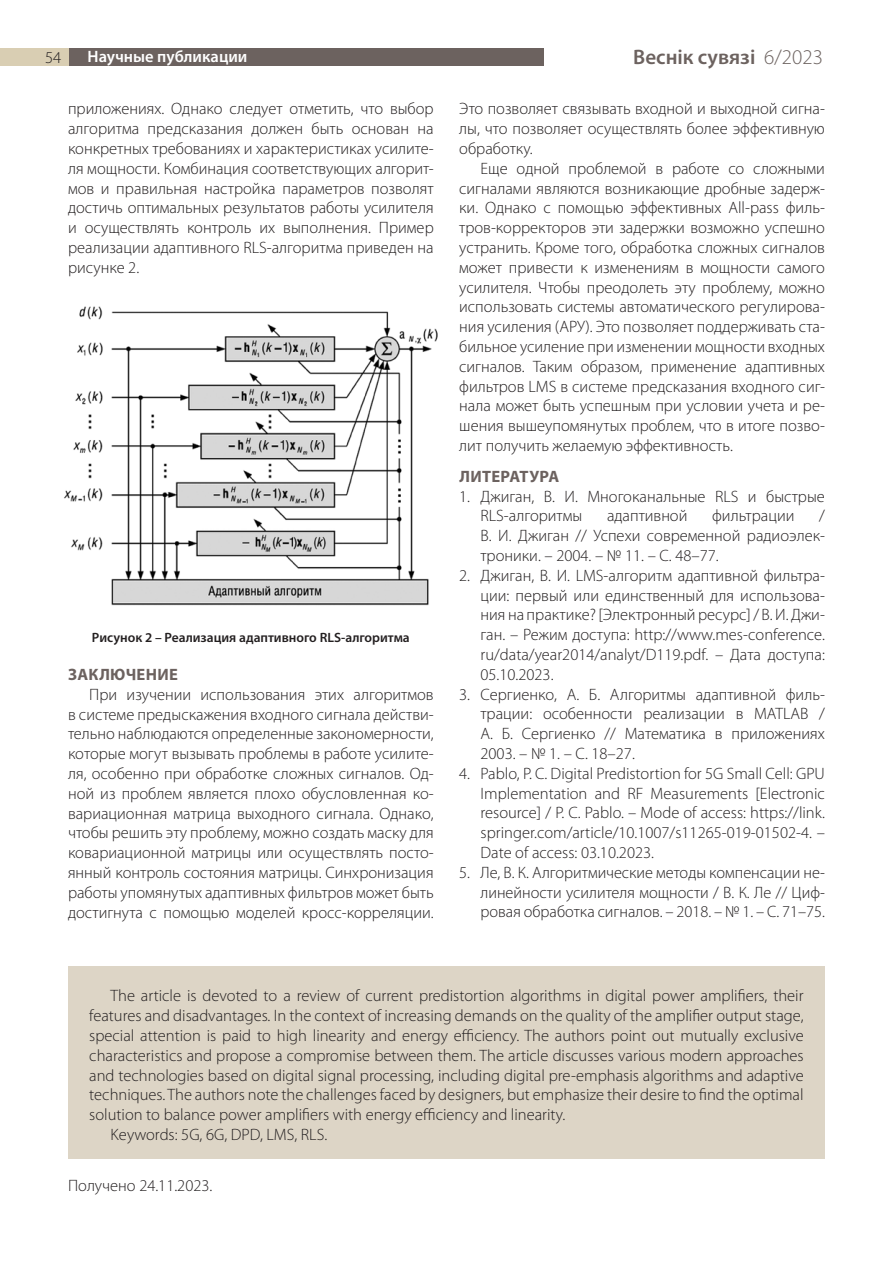
<style>
.page{position:relative;width:893px;height:1263px;background:#fff}
.page>*{position:absolute;margin:0;border:0;box-sizing:border-box;transform-origin:0 0}
.t1{font:600 21px "Myriad Pro";color:#6c625f}
.t2{font:300 16.65px "Myriad Pro";color:#231f20}
.t3{font:300 16.5px/19.8px "Myriad Pro";color:#231f20;text-align:justify}
.t4{font:700 16.5px "Myriad Pro";letter-spacing:.02em;color:#6c625f}
.t5{font:600 16.5px "Myriad Pro";color:#fff}
.t6{font:600 13.5px "Myriad Pro";color:#231f20}
.s1{font-weight:300}
</style>
<div class="page">
<div style="left:0;top:48px;width:69px;height:18px;background:#d9ceb3"></div>
<div style="left:69px;top:48px;width:474px;height:18px;background:#6c625f"></div>
<img style="left:64px;top:306px;width:374px;height:300px">
<div style="left:68px;top:966px;width:757px;height:193px;background:#ddd5c6"></div>
<p class="t2" style="left:45px;top:49px;width:18px">54</p>
<p class="t5" style="left:88px;top:45px;width:161px">Научные публикации</p>
<p class="t1" style="left:633px;top:44px;width:191px">Веснік сувязi <span class="s1">6/2023</span></p>
<p class="t3" style="left:68px;top:99px;width:367px">приложениях. Однако следует отметить, что выбор алгоритма предсказания должен быть основан на конкретных требованиях и характеристиках усилите&shy;ля мощности. Комбинация соответствующих алгорит&shy;мов и правильная настройка параметров позволят достичь оптимальных результатов работы усилителя и осуществлять контроль их выполнения. Пример реализации адаптивного RLS-алгоритма приведен на рисунке 2.</p>
<p class="t3" style="left:459px;top:99px;width:367px">Это позволяет связывать входной и выходной сигна&shy;лы, что позволяет осуществлять более эффективную обработку.</p>
<p class="t3" style="left:459px;top:159px;width:367px;text-indent:21px">Еще одной проблемой в работе со сложными сигналами являются возникающие дробные задерж&shy;ки. Однако с помощью эффективных All-pass филь&shy;тров-корректоров эти задержки возможно успешно устранить. Кроме того, обработка сложных сигналов может привести к изменениям в мощности самого усилителя. Чтобы преодолеть эту проблему, можно использовать системы автоматического регулирова&shy;ния усиления (АРУ). Это позволяет поддерживать ста&shy;бильное усиление при изменении мощности входных сигналов. Таким образом, применение адаптивных фильтров LMS в системе предсказания входного сиг&shy;нала может быть успешным при условии учета и ре&shy;шения вышеупомянутых проблем, что в итоге позво&shy;лит получить желаемую эффективность.</p>
<p class="t4" style="left:459px;top:465px;width:101px">ЛИТЕРАТУРА</p>
<p class="t3" style="left:480px;top:486px;width:346px;text-indent:-21px">1. Джиган, В. И. Многоканальные RLS и быстрые<br>RLS-алгоритмы</p>
<p class="t3" style="left:607px;top:506px;width:82px">адаптивной</p>
<p class="t3" style="left:712px;top:506px;width:84px">фильтрации</p>
<p class="t3" style="left:480px;top:506px;width:346px;text-indent:339px">/ В. И. Джиган // Успехи современной радиоэлек&shy;троники. – 2004. – № 11. – С. 48–77.</p>
<p class="t3" style="left:480px;top:566px;width:346px;text-indent:-21px">2. Джиган, В. И. LMS-алгоритм адаптивной фильтра&shy;ции: первый или единственный для использова&shy;ния на практике? [Электронный ресурс] / В. И. Джи&shy;ган. – Режим доступа: http://www.mes-conference. ru/data/year2014/analyt/D119.pdf. – Дата доступа:<br>05.10.2023.</p>
<p class="t3" style="left:480px;top:684px;width:346px;text-indent:-21px">3. Сергиенко, А. Б. Алгоритмы адаптивной филь&shy;трации: особенности реализации в MATLAB / А. Б. Сергиенко // Математика в приложениях 2003. – № 1. – С. 18–27.</p>
<p class="t3" style="left:480px;top:764px;width:346px;text-indent:-21px">4. Pablo, P. C. Digital Predistortion for 5G Small Cell: GPU Implementation and RF Measurements [Electronic resource] / P. C. Pablo. – Mode of access: https://link. springer.com/article/10.1007/s11265-019-01502-4. – Date of access: 03.10.2023.</p>
<p class="t3" style="left:480px;top:863px;width:346px;text-indent:-21px">5. Ле, В. К. Алгоритмические методы компенсации не&shy;линейности усилителя мощности / В. К. Ле // Циф&shy;ровая обработка сигналов. – 2018. – № 1. – С. 71–75.</p>
<p class="t6" style="left:92px;top:628px;width:319px">Рисунок 2 – Реализация адаптивного RLS-алгоритма</p>
<p class="t4" style="left:68px;top:664px;width:111px">ЗАКЛЮЧЕНИЕ</p>
<p class="t3" style="left:68px;top:685px;width:367px;text-indent:21px">При изучении использования этих алгоритмов в системе предыскажения входного сигнала действи&shy;тельно наблюдаются определенные закономерности, которые могут вызывать проблемы в работе усилите&shy;ля, особенно при обработке сложных сигналов. Од&shy;ной из проблем является плохо обусловленная ко&shy;вариационная матрица выходного сигнала. Однако, чтобы решить эту проблему, можно создать маску для ковариационной матрицы или осуществлять посто&shy;янный контроль состояния матрицы. Синхронизация работы упомянутых адаптивных фильтров может быть достигнута с помощью моделей кросс-корреляции.</p>
<p class="t3" style="left:111px;top:986px;width:694px">The article is devoted to a review of current predistortion algorithms in digital power amplifiers, their</p>
<p class="t3" style="left:89px;top:1006px;width:716px">features and disadvantages. In the context of increasing demands on the quality of the amplifier output stage,</p>
<p class="t3" style="left:89px;top:1026px;width:716px">special attention is paid to high linearity and energy efficiency. The authors point out mutually exclusive</p>
<p class="t3" style="left:89px;top:1045px;width:716px">characteristics and propose a compromise between them. The article discusses various modern approaches</p>
<p class="t3" style="left:89px;top:1065px;width:716px">and technologies based on digital signal processing, including digital pre-emphasis algorithms and adaptive</p>
<p class="t3" style="left:89px;top:1085px;width:716px">techniques. The authors note the challenges faced by designers, but emphasize their desire to find the optimal</p>
<p class="t3" style="left:89px;top:1105px;width:478px">solution to balance power amplifiers with energy efficiency and linearity.</p>
<p class="t3" style="left:111px;top:1125px;width:218px">Keywords: 5G, 6G, DPD, LMS, RLS.</p>
<p class="t3" style="left:68px;top:1176px;width:146px">Получено 24.11.2023.</p>
</div>
